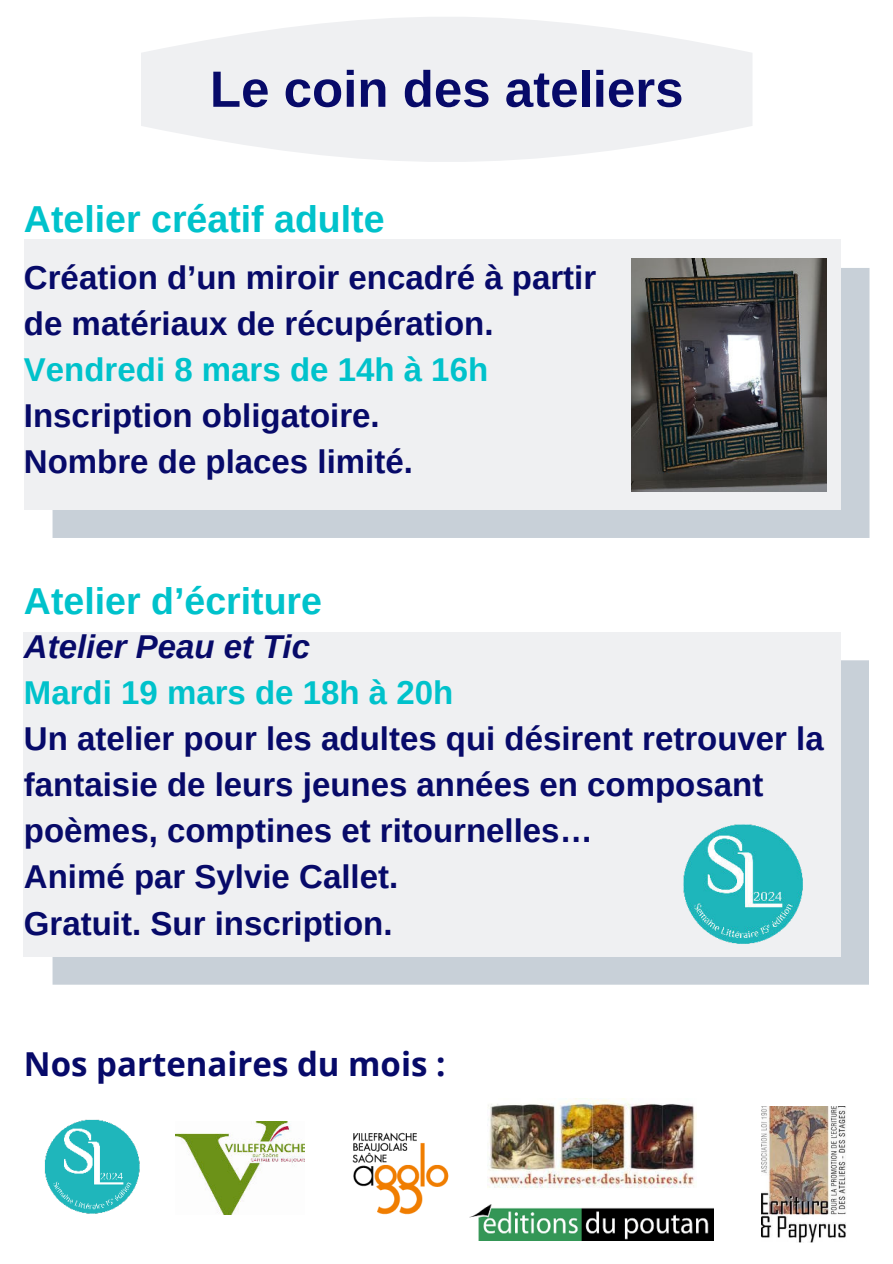
<style>
.page{position:relative;width:893px;height:1264px;background:#fff}
.page>*{position:absolute;margin:0;border:0;box-sizing:border-box;transform-origin:0 0}
.t1{font:700 51px "Arimo";color:#070a69}
.t2{font:700 37.5px "Arimo";color:#00c2cb}
.t3{font:700 33px/46.2px "Arimo";color:#070a69}
.t4{font:700 33px "Arimo";color:#00c2cb}
.t5{font:700 33px "Open Sans";color:#070a69}
.t6{font:italic 700 33px "Arimo";color:#070a69}
</style>
<div class="page">
<svg style="left:141px;top:17px;width:611px;height:145px;fill:#eff0f2"></svg>
<div style="left:53px;top:268px;width:816px;height:270px;background:#c8d0d8"></div>
<div style="left:24px;top:239px;width:816px;height:270px;background:#eff0f2"></div>
<img style="left:632px;top:258px;width:194px;height:233px">
<svg style="left:53px;top:660px;width:815px;height:324px;fill:#c8d0d8"></svg>
<div style="left:24px;top:631px;width:816px;height:325px;background:#eff0f2"></div>
<img style="left:683px;top:824px;width:120px;height:120px">
<img style="left:44px;top:1119px;width:96px;height:95px">
<img style="left:175px;top:1121px;width:129px;height:93px">
<img style="left:469px;top:1204px;width:244px;height:36px">
<img style="left:487px;top:1098px;width:209px;height:90px">
<img style="left:352px;top:1132px;width:97px;height:83px">
<img style="left:761px;top:1106px;width:85px;height:136px">
<h1 class="t1" style="left:210px;top:54px;width:475px">Le coin des ateliers</h1>
<p class="t2" style="left:24px;top:194px;width:362px">Atelier créatif adulte</p>
<p class="t3" style="left:24px;top:255px;width:574px">Création d’un miroir encadré à partir de matériaux de récupération.</p>
<p class="t4" style="left:24px;top:347px;width:465px">Vendredi 8 mars de 14h à 16h</p>
<p class="t3" style="left:24px;top:393px;width:390px">Inscription obligatoire.<br>Nombre de places limité.</p>
<p class="t2" style="left:24px;top:575px;width:299px">Atelier d’écriture</p>
<p class="t6" style="left:24px;top:623px;width:288px">Atelier Peau et Tic</p>
<p class="t4" style="left:24px;top:669px;width:431px">Mardi 19 mars de 18h à 20h</p>
<p class="t3" style="left:24px;top:716px;width:801px">Un atelier pour les adultes qui désirent retrouver la fantaisie de leurs jeunes années en composant poèmes, comptines et ritournelles…<br>Animé par Sylvie Callet.<br>Gratuit. Sur inscription.</p>
<p class="t5" style="left:24px;top:1040px;width:423px">Nos partenaires du mois :</p>
</div>
